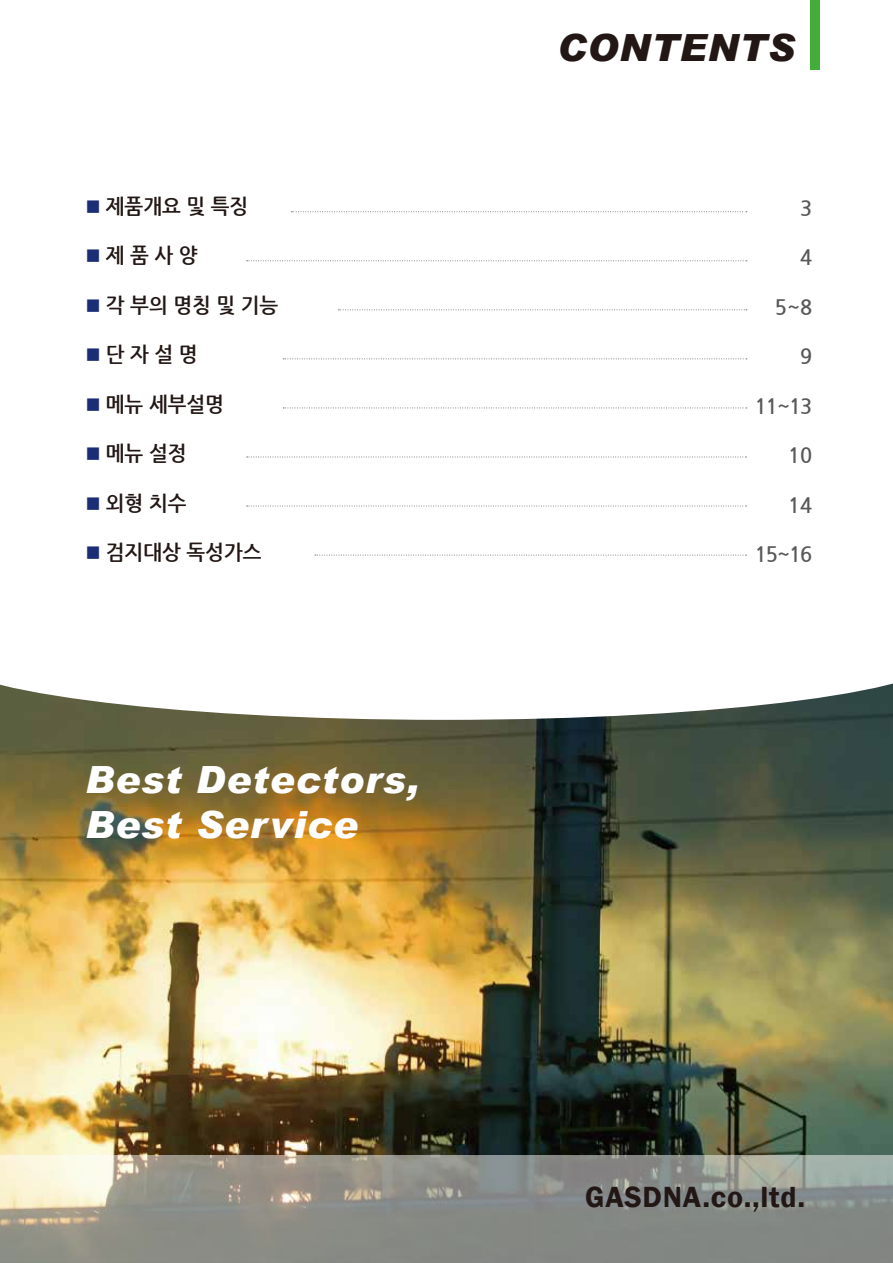
<style>
.page{position:relative;width:893px;height:1263px;background:#fff}
.page>*{position:absolute;margin:0;border:0;box-sizing:border-box;transform-origin:0 0}
.t1{font:italic 900 37.5px/45px "Arial";letter-spacing:.025em;color:#fff}
.t2{font:italic 900 37.5px "Arial";letter-spacing:.025em;color:#221714}
.t3{font:600 30px "Franklin Gothic";letter-spacing:.025em;color:#221714}
.t4{font:700 21px "Nanum Gothic";color:#221714;scale:.95 1}
.t5{font:700 21px "Nanum Gothic";letter-spacing:-.05em;color:#595757;scale:.95 1}
.s1{font-size:18px;color:#1b2d74}
</style>
<div class="page">
<img style="left:0;top:720px;width:893px;height:435px">
<svg style="left:85px;top:683px;width:808px;height:37px"></svg>
<div style="left:810px;top:0;width:10px;height:69px;background:#42ae39"></div>
<svg style="left:291px;top:211px;width:456px;height:1px"></svg>
<svg style="left:247px;top:260px;width:500px;height:1px"></svg>
<svg style="left:338px;top:309px;width:409px;height:1px"></svg>
<svg style="left:283px;top:358px;width:464px;height:1px"></svg>
<svg style="left:283px;top:408px;width:464px;height:1px"></svg>
<svg style="left:247px;top:457px;width:499px;height:1px"></svg>
<svg style="left:247px;top:506px;width:499px;height:1px"></svg>
<svg style="left:315px;top:555px;width:431px;height:1px"></svg>
<svg style="left:0;top:1155px;width:893px;height:108px;background:#94958d"></svg>
<svg style="left:85px;top:765px;width:339px;height:80px;background:#8e6f2d"></svg>
<img style="left:0;top:684px;width:85px;height:391px">
<p class="t4" style="left:85px;top:196px;width:173px"><span class="s1">■</span> 제품개요 및 특징</p>
<p class="t4" style="left:85px;top:245px;width:120px"><span class="s1">■</span> 제 품 사 양</p>
<p class="t4" style="left:85px;top:295px;width:205px"><span class="s1">■</span> 각 부의 명칭 및 기능</p>
<p class="t4" style="left:85px;top:344px;width:120px"><span class="s1">■</span> 단 자 설 명</p>
<p class="t4" style="left:85px;top:394px;width:148px"><span class="s1">■</span> 메뉴 세부설명</p>
<p class="t4" style="left:85px;top:443px;width:108px"><span class="s1">■</span> 메뉴 설정</p>
<p class="t4" style="left:85px;top:493px;width:108px"><span class="s1">■</span> 외형 치수</p>
<p class="t4" style="left:85px;top:542px;width:187px"><span class="s1">■</span> 검지대상 독성가스</p>
<h1 class="t1" style="left:85px;top:756px;width:336px">Best Detectors,<br>Best Service</h1>
<h1 class="t2" style="left:557px;top:25px;width:239px">CONTENTS</h1>
<p class="t5" style="left:800px;top:198px;width:14px">3</p>
<p class="t5" style="left:800px;top:247px;width:14px">4</p>
<p class="t5" style="left:775px;top:297px;width:41px">5~8</p>
<p class="t5" style="left:800px;top:346px;width:14px">9</p>
<p class="t5" style="left:755px;top:396px;width:62px">11~13</p>
<p class="t5" style="left:788px;top:445px;width:27px">10</p>
<p class="t5" style="left:788px;top:495px;width:27px">14</p>
<p class="t5" style="left:755px;top:544px;width:62px">15~16</p>
<h2 class="t3" style="left:585px;top:1178px;width:221px">GASDNA.co.,ltd.</h2>
</div>
